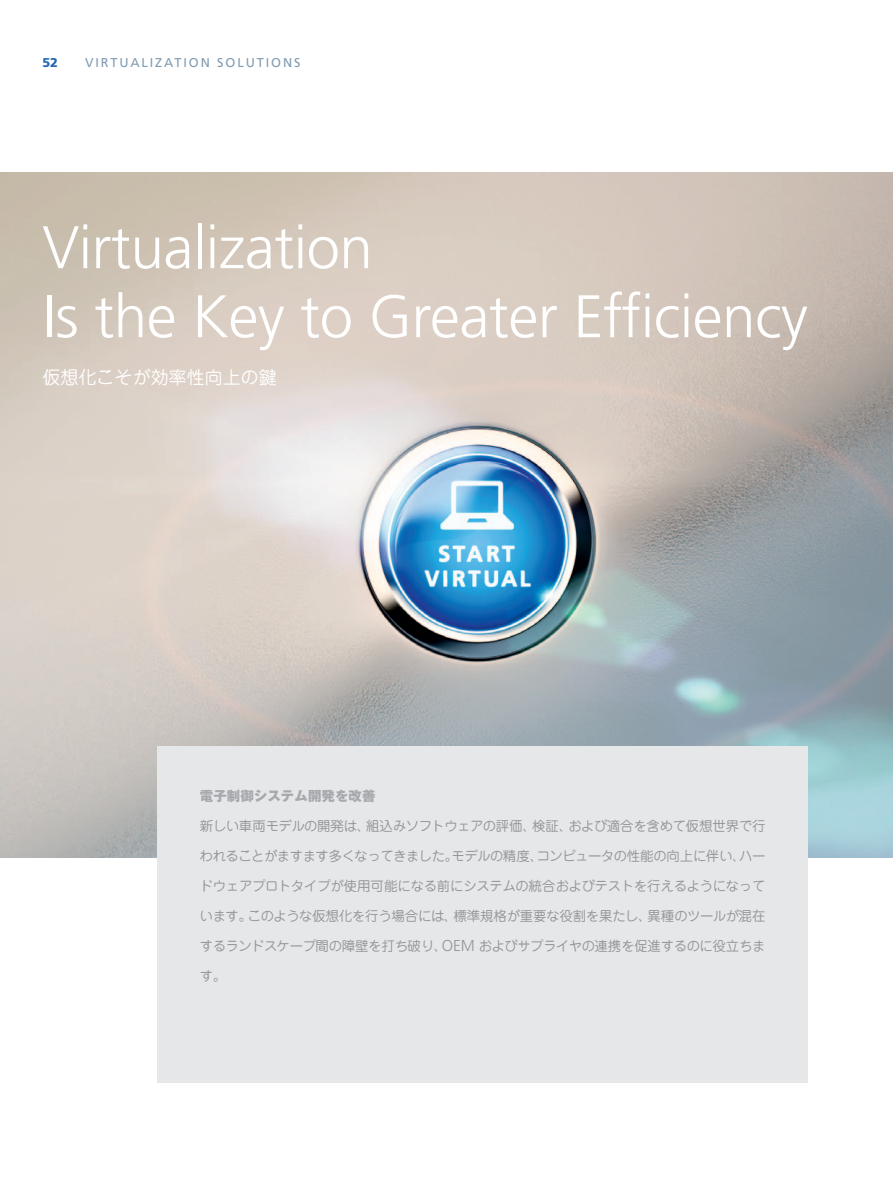
<style>
.page{position:relative;width:893px;height:1191px;background:#fff}
.page>*{position:absolute;margin:0;border:0;box-sizing:border-box;transform-origin:0 0}
.t1{font:300 60px/69px "Frutiger";letter-spacing:-.01em;color:#fff}
.t2{font:17.85px "Jun 201 Pro";letter-spacing:.01em;color:#fff}
.t3{font:13.35px "Jun 201 Pro";letter-spacing:-.04em;color:#939598}
.t4{font:800 13.35px "Gothic MB101 Pro";letter-spacing:.01em;color:#a8a9ad}
.t5{font:12.75px "Frutiger";letter-spacing:.15em;color:#809bb2}
.t6{font:900 12.75px "Frutiger";color:#2769b4}
.s1{font-family:"Frutiger";font-weight:300;font-size:15.75px}
</style>
<div class="page">
<img style="left:0;top:172px;width:893px;height:685px">
<div style="left:157px;top:746px;width:651px;height:336px;background:#e6e7e9"></div>
<p class="t6" style="left:43px;top:58px;width:17px">52</p>
<p class="t5" style="left:85px;top:58px;width:217px">VIRTUALIZATION SOLUTIONS</p>
<p class="t1" style="left:43px;top:217px;width:767px">Virtualization<br>Is the Key to Greater Efficiency</p>
<p class="t2" style="left:43px;top:371px;width:236px">仮想化こそが効率性向上の鍵</p>
<p class="t4" style="left:200px;top:791px;width:177px">電子制御システム開発を改善</p>
<p class="t3" style="left:200px;top:821px;width:567px">新しい車両モデルの開発は、組込みソフトウェアの評価、検証、および適合を含めて仮想世界で行</p>
<p class="t3" style="left:200px;top:851px;width:567px">われることがますます多くなってきました。モデルの精度、コンピュータの性能の向上に伴い、ハー</p>
<p class="t3" style="left:200px;top:881px;width:567px">ドウェアプロトタイプが使用可能になる前にシステムの統合およびテストを行えるようになって</p>
<p class="t3" style="left:200px;top:911px;width:567px">います。このような仮想化を行う場合には、標準規格が重要な役割を果たし、異種のツールが混在</p>
<p class="t3" style="left:200px;top:941px;width:567px">するランドスケープ間の障壁を打ち破り、<span class="s1">OEM</span> およびサプライヤの連携を促進するのに役立ちま</p>
<p class="t3" style="left:200px;top:971px;width:28px">す。</p>
</div>
